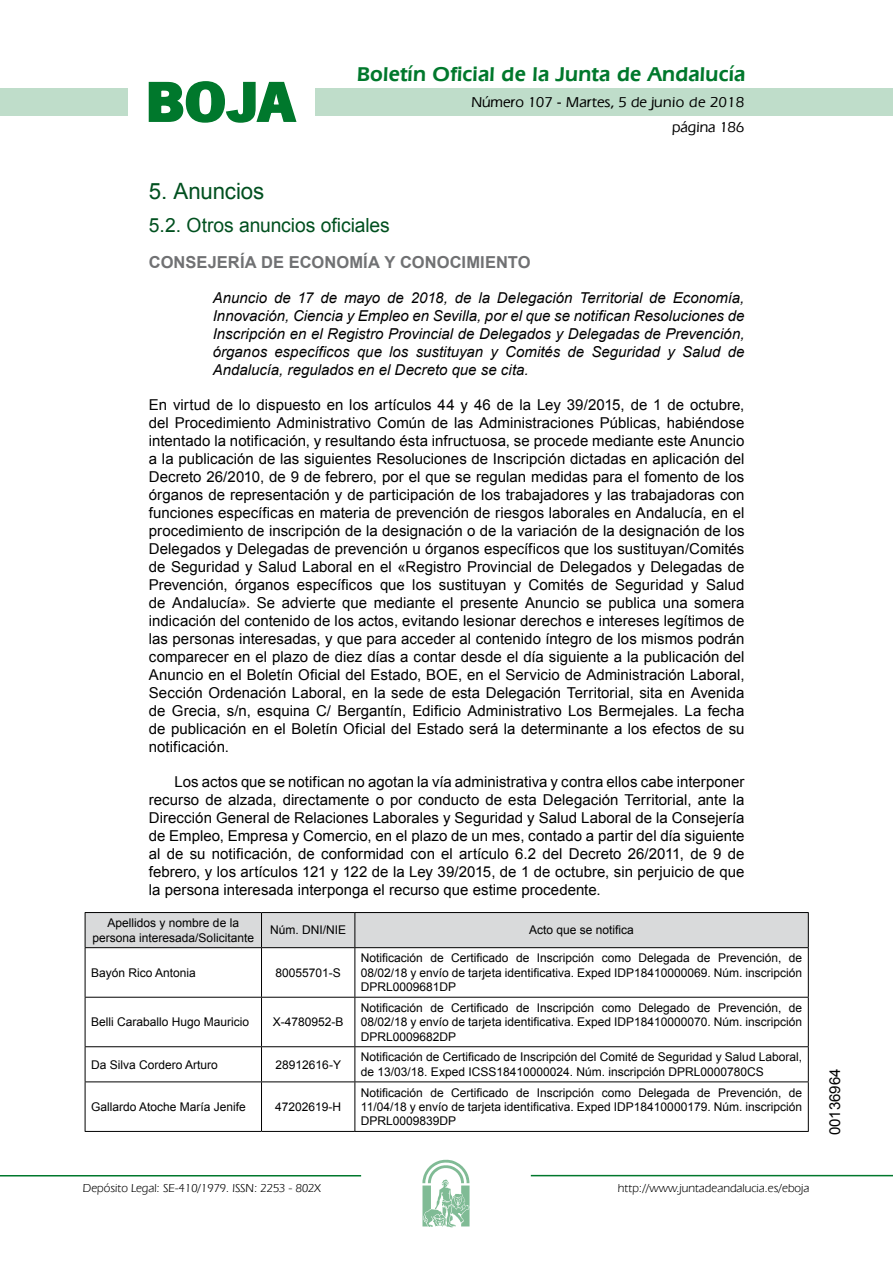
<style>
.page{position:relative;width:893px;height:1263px;background:#fff}
.page>*{position:absolute;margin:0;border:0;box-sizing:border-box;transform-origin:0 0}
.t1{font:700 57.75px "News Got T";color:#00782c;scale:1.14 1}
.t2{font:22.5px "Arial";letter-spacing:-.005em;color:#00501f}
.t3{font:600 21px "Eras IT Cby BT";letter-spacing:.01em;color:#00782c}
.t4{font:19.5px "Arial";letter-spacing:-.005em;color:#00501f}
.t5{font:700 16.5px "Arial";letter-spacing:.005em;color:#707173}
.t6{font:15px/18px "Arial";color:#000;text-align:justify}
.t7{font:italic 15px/18px "Arial";color:#000;text-align:justify}
.t8{font:500 15px/24.5px "Eras IT Cby BT";color:#000;text-align:right}
.t9{font:12px/14.4px "Arial";color:#000;text-align:justify}
.t10{font:12px "Eras IT Cby BT";color:#000}
</style>
<div class="page">
<div style="left:315px;top:88px;width:577px;height:28px;background:#bfddca"></div>
<div style="left:0;top:88px;width:128px;height:28px;background:#bfddca"></div>
<hr style="left:0;top:1175px;width:361px;height:2px;background:#00782c">
<svg style="left:422px;top:1159px;width:47px;height:68px"></svg>
<hr style="left:531px;top:1175px;width:361px;height:1px;background:#00782c">
<svg style="left:148px;top:81px;width:149px;height:42px"></svg>
<div style="left:86px;top:913px;width:721px;height:34px;background:#d9dadb"></div>
<hr style="left:85px;top:912px;width:176px;height:1px;background:#000">
<hr style="left:85px;top:913px;width:1px;height:34px;background:#000">
<hr style="left:261px;top:912px;width:94px;height:1px;background:#000">
<hr style="left:261px;top:913px;width:1px;height:34px;background:#000">
<hr style="left:355px;top:912px;width:453px;height:1px;background:#000">
<hr style="left:354px;top:913px;width:1px;height:34px;background:#000">
<hr style="left:807px;top:913px;width:1px;height:34px;background:#000">
<hr style="left:85px;top:947px;width:176px;height:1px;background:#000">
<hr style="left:85px;top:948px;width:1px;height:49px;background:#000">
<hr style="left:261px;top:947px;width:94px;height:1px;background:#000">
<hr style="left:261px;top:948px;width:1px;height:49px;background:#000">
<hr style="left:355px;top:947px;width:453px;height:1px;background:#000">
<hr style="left:354px;top:948px;width:1px;height:49px;background:#000">
<hr style="left:807px;top:948px;width:1px;height:49px;background:#000">
<hr style="left:85px;top:997px;width:176px;height:1px;background:#000">
<hr style="left:85px;top:998px;width:1px;height:48px;background:#000">
<hr style="left:261px;top:997px;width:94px;height:1px;background:#000">
<hr style="left:261px;top:998px;width:1px;height:48px;background:#000">
<hr style="left:355px;top:997px;width:453px;height:1px;background:#000">
<hr style="left:354px;top:998px;width:1px;height:48px;background:#000">
<hr style="left:807px;top:998px;width:1px;height:48px;background:#000">
<hr style="left:85px;top:1046px;width:176px;height:1px;background:#000">
<hr style="left:85px;top:1047px;width:1px;height:35px;background:#000">
<hr style="left:261px;top:1046px;width:94px;height:1px;background:#000">
<hr style="left:261px;top:1047px;width:1px;height:35px;background:#000">
<hr style="left:355px;top:1046px;width:453px;height:1px;background:#000">
<hr style="left:354px;top:1047px;width:1px;height:35px;background:#000">
<hr style="left:807px;top:1047px;width:1px;height:35px;background:#000">
<hr style="left:85px;top:1082px;width:176px;height:1px;background:#000">
<hr style="left:85px;top:1082px;width:1px;height:49px;background:#000">
<hr style="left:261px;top:1082px;width:94px;height:1px;background:#000">
<hr style="left:261px;top:1082px;width:1px;height:49px;background:#000">
<hr style="left:355px;top:1082px;width:453px;height:1px;background:#000">
<hr style="left:354px;top:1082px;width:1px;height:49px;background:#000">
<hr style="left:807px;top:1082px;width:1px;height:49px;background:#000">
<hr style="left:85px;top:1131px;width:176px;height:1px;background:#000">
<hr style="left:261px;top:1131px;width:94px;height:1px;background:#000">
<hr style="left:355px;top:1131px;width:453px;height:1px;background:#000">
<h1 class="t1" style="left:145px;top:68px;width:133px">BOJA</h1>
<h3 class="t3" style="left:357px;top:62px;width:390px">Boletín Oficial de la Junta de Andalucía</h3>
<p class="t8" style="left:471px;top:90px;width:274px">Número 107 - Martes, 5 de junio de 2018 página 186</p>
<h2 class="t2" style="left:149px;top:177px;width:117px">5. Anuncios</h2>
<h3 class="t4" style="left:149px;top:212px;width:242px">5.2. Otros anuncios oficiales</h3>
<p class="t5" style="left:149px;top:251px;width:383px">CONSEJERÍA DE ECONOMÍA Y CONOCIMIENTO</p>
<p class="t7" style="left:213px;top:289px;width:533px">Anuncio de 17 de mayo de 2018, de la Delegación Territorial de Economía, Innovación, Ciencia y Empleo en Sevilla, por el que se notifican Resoluciones de Inscripción en el Registro Provincial de Delegados y Delegadas de Prevención, órganos específicos que los sustituyan y Comités de Seguridad y Salud de Andalucía, regulados en el Decreto que se cita.</p>
<p class="t6" style="left:149px;top:396px;width:597px">En virtud de lo dispuesto en los artículos 44 y 46 de la Ley 39/2015, de 1 de octubre, del Procedimiento Administrativo Común de las Administraciones Públicas, habiéndose intentado la notificación, y resultando ésta infructuosa, se procede mediante este Anuncio a la publicación de las siguientes Resoluciones de Inscripción dictadas en aplicación del Decreto 26/2010, de 9 de febrero, por el que se regulan medidas para el fomento de los órganos de representación y de participación de los trabajadores y las trabajadoras con funciones específicas en materia de prevención de riesgos laborales en Andalucía, en el procedimiento de inscripción de la designación o de la variación de la designación de los Delegados y Delegadas de prevención u órganos específicos que los sustituyan/Comités de Seguridad y Salud Laboral en el «Registro Provincial de Delegados y Delegadas de Prevención, órganos específicos que los sustituyan y Comités de Seguridad y Salud de Andalucía». Se advierte que mediante el presente Anuncio se publica una somera indicación del contenido de los actos, evitando lesionar derechos e intereses legítimos de las personas interesadas, y que para acceder al contenido íntegro de los mismos podrán comparecer en el plazo de diez días a contar desde el día siguiente a la publicación del Anuncio en el Boletín Oficial del Estado, BOE, en el Servicio de Administración Laboral, Sección Ordenación Laboral, en la sede de esta Delegación Territorial, sita en Avenida de Grecia, s/n, esquina C/ Bergantín, Edificio Administrativo Los Bermejales. La fecha de publicación en el Boletín Oficial del Estado será la determinante a los efectos de su notificación.</p>
<p class="t6" style="left:149px;top:773px;width:597px;text-indent:26px">Los actos que se notifican no agotan la vía administrativa y contra ellos cabe interponer recurso de alzada, directamente o por conducto de esta Delegación Territorial, ante la Dirección General de Relaciones Laborales y Seguridad y Salud Laboral de la Consejería de Empleo, Empresa y Comercio, en el plazo de un mes, contado a partir del día siguiente al de su notificación, de conformidad con el artículo 6.2 del Decreto 26/2011, de 9 de febrero, y los artículos 121 y 122 de la Ley 39/2015, de 1 de octubre, sin perjuicio de que la persona interesada interponga el recurso que estime procedente.</p>
<p class="t9" style="left:92px;top:916px;width:163px;text-align:center">Apellidos y nombre de la persona interesada/Solicitante</p>
<p class="t9" style="left:270px;top:923px;width:78px">Núm. DNI/NIE</p>
<p class="t9" style="left:529px;top:923px;width:106px">Acto que se notifica</p>
<p class="t9" style="left:91px;top:966px;width:106px">Bayón Rico Antonia</p>
<p class="t9" style="left:275px;top:966px;width:67px">80055701-S</p>
<p class="t9" style="left:361px;top:951px;width:443px">Notificación de Certificado de Inscripción como Delegada de Prevención, de 08/02/18 y envío de tarjeta identificativa. Exped IDP18410000069. Núm. inscripción DPRL0009681DP</p>
<p class="t9" style="left:91px;top:1015px;width:160px">Belli Caraballo Hugo Mauricio</p>
<p class="t9" style="left:273px;top:1015px;width:72px">X-4780952-B</p>
<p class="t9" style="left:361px;top:1001px;width:443px">Notificación de Certificado de Inscripción como Delegado de Prevención, de 08/02/18 y envío de tarjeta identificativa. Exped IDP18410000070. Núm. inscripción DPRL0009682DP</p>
<p class="t9" style="left:91px;top:1057px;width:128px">Da Silva Cordero Arturo</p>
<p class="t9" style="left:275px;top:1057px;width:67px">28912616-Y</p>
<p class="t9" style="left:361px;top:1050px;width:443px">Notificación de Certificado de Inscripción del Comité de Seguridad y Salud Laboral, de 13/03/18. Exped ICSS18410000024. Núm. inscripción DPRL0000780CS</p>
<p class="t9" style="left:91px;top:1100px;width:156px">Gallardo Atoche María Jenife</p>
<p class="t9" style="left:275px;top:1100px;width:68px">47202619-H</p>
<p class="t9" style="left:361px;top:1085px;width:443px">Notificación de Certificado de Inscripción como Delegada de Prevención, de 11/04/18 y envío de tarjeta identificativa. Exped IDP18410000179. Núm. inscripción DPRL0009839DP</p>
<p class="t10" style="left:83px;top:1181px;width:239px">Depósito Legal: SE-410/1979. ISSN: 2253 - 802X</p>
<p class="t10" style="left:618px;top:1181px;width:193px">http://www.juntadeandalucia.es/eboja</p>
<p class="t6" style="left:826px;top:1135px;width:68px;rotate:-90deg">00136964</p>
</div>
